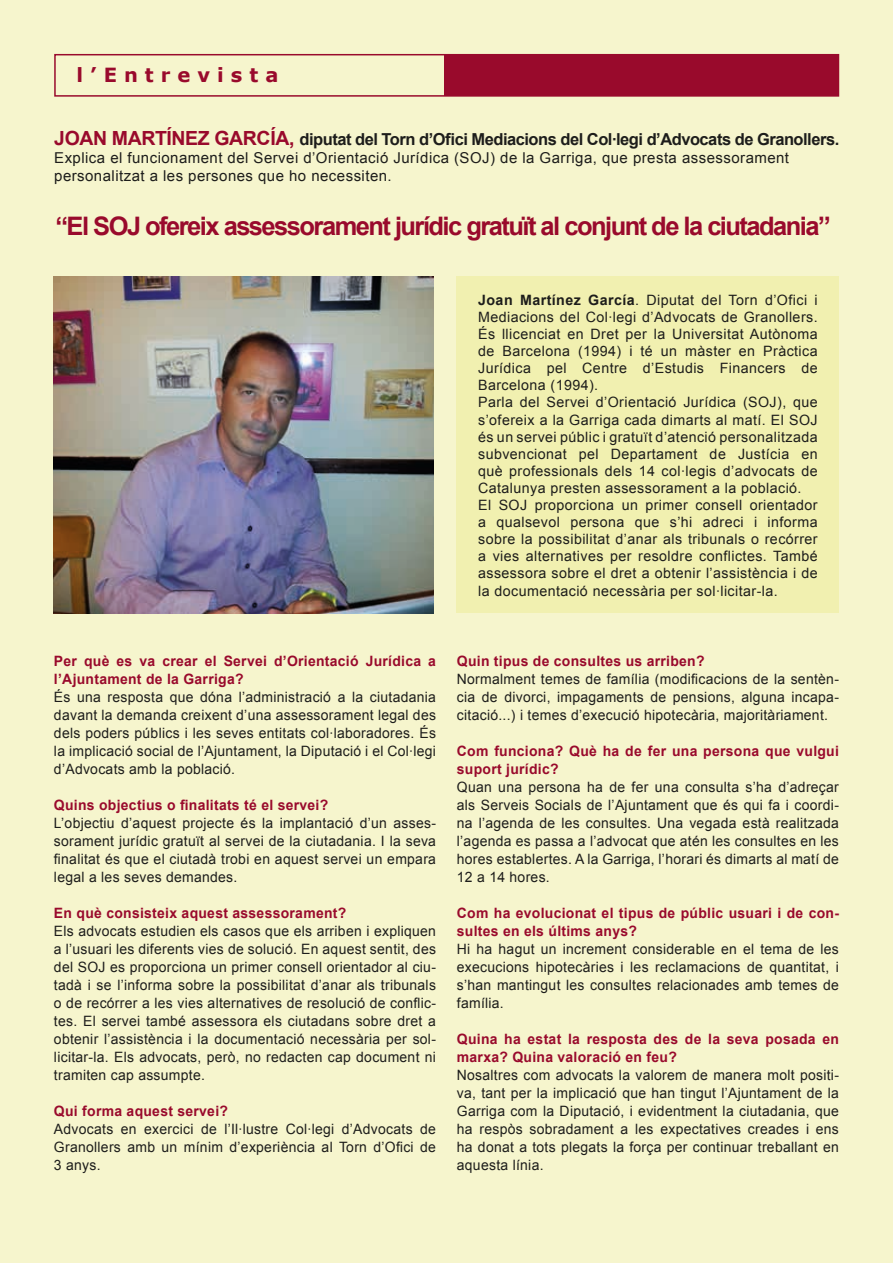
<style>
.page{position:relative;width:893px;height:1263px;background:#f6f5cd}
.page>*{position:absolute;margin:0;border:0;box-sizing:border-box;transform-origin:0 0}
.t1{font:700 25.5px "Arial";letter-spacing:-.06em;color:#990a2c}
.t2{font:700 19.5px "Verdana";letter-spacing:.36em;color:#990a2c}
.t3{font:700 16.5px "Arial";letter-spacing:-.03em;color:#1d1d1b}
.t4{font:15px/18px "Arial";letter-spacing:.03em;color:#1d1d1b}
.t5{font:14.25px/18px "Arial";letter-spacing:.03em;color:#1d1d1b;text-align:justify}
.t6{font:700 14.25px/18px "Arial";letter-spacing:.02em;color:#990a2c}
.s1{font-size:19.5px;color:#990a2c}
.s2{font-weight:700}
</style>
<div class="page">
<div style="left:54px;top:54px;width:785px;height:43px;border:2px solid #990a2c"></div>
<div style="left:444px;top:55px;width:394px;height:41px;background:#990a2c"></div>
<img style="left:54px;top:276px;width:380px;height:337px">
<div style="left:457px;top:276px;width:382px;height:337px;background:#f1f0b0"></div>
<h2 class="t2" style="left:77px;top:61px;width:203px">l’Entrevista</h2>
<p class="t3" style="left:54px;top:130px;width:786px"><span class="s1">JOAN MARTÍNEZ GARCÍA,</span> diputat del Torn d’Ofici Mediacions del Col·legi d’Advocats de Granollers.</p>
<p class="t4" style="left:54px;top:149px;width:736px">Explica el funcionament del Servei d’Orientació Jurídica (SOJ) de la Garriga, que presta assessorament personalitzat a les persones que ho necessiten.</p>
<h1 class="t1" style="left:55px;top:211px;width:777px">“El SOJ ofereix assessorament jurídic gratuït al conjunt de la ciutadania”</h1>
<p class="t5" style="left:478px;top:291px;width:341px;line-height:17.1px;text-align:left"><span class="s2">Joan Martínez García</span>. Diputat del Torn d’Ofici i Mediacions del Col·legi d’Advocats de Granollers.<br>És llicenciat en Dret per la Universitat Autònoma de Barcelona (1994) i té un màster en Pràctica Jurídica pel Centre d’Estudis Financers de Barcelona (1994).<br>Parla del Servei d’Orientació Jurídica (SOJ), que s’ofereix a la Garriga cada dimarts al matí. El SOJ és un servei públic i gratuït d’atenció personalitzada subvencionat pel Departament de Justícia en què professionals dels 14 col·legis d’advocats de Catalunya presten assessorament a la població.<br>El SOJ proporciona un primer consell orientador a qualsevol persona que s’hi adreci i informa sobre la possibilitat d’anar als tribunals o recórrer a vies alternatives per resoldre conflictes. També assessora sobre el dret a obtenir l’assistència i de la documentació necessària per sol·licitar-la.</p>
<p class="t6" style="left:54px;top:652px;width:384px">Per què es va crear el Servei d’Orientació Jurídica a l’Ajuntament de la Garriga?</p>
<p class="t5" style="left:54px;top:688px;width:384px">És una resposta que dóna l’administració a la ciutadania davant la demanda creixent d’una assessorament legal des dels poders públics i les seves entitats col·laboradores. És la implicació social de l’Ajuntament, la Diputació i el Col·legi d’Advocats amb la població.</p>
<p class="t6" style="left:54px;top:796px;width:276px">Quins objectius o finalitats té el servei?</p>
<p class="t5" style="left:54px;top:814px;width:384px">L’objectiu d’aquest projecte és la implantació d’un asses&shy;sorament jurídic gratuït al servei de la ciutadania. I la seva finalitat és que el ciutadà trobi en aquest servei un empara legal a les seves demandes.</p>
<p class="t6" style="left:54px;top:904px;width:294px">En què consisteix aquest assessorament?</p>
<p class="t5" style="left:54px;top:922px;width:384px">Els advocats estudien els casos que els arriben i expliquen a l’usuari les diferents vies de solució. En aquest sentit, des del SOJ es proporciona un primer consell orientador al ciu&shy;tadà i se l’informa sobre la possibilitat d’anar als tribunals o de recórrer a les vies alternatives de resolució de conflic&shy;tes. El servei també assessora els ciutadans sobre dret a obtenir l’assistència i la documentació necessària per sol· licitar-la. Els advocats, però, no redacten cap document ni tramiten cap assumpte.</p>
<p class="t6" style="left:54px;top:1102px;width:176px">Qui forma aquest servei?</p>
<p class="t5" style="left:54px;top:1120px;width:384px">Advocats en exercici de l’Il·lustre Col·legi d’Advocats de Granollers amb un mínim d’experiència al Torn d’Ofici de 3 anys.</p>
<p class="t6" style="left:457px;top:652px;width:249px">Quin tipus de consultes us arriben?</p>
<p class="t5" style="left:457px;top:670px;width:384px">Normalment temes de família (modificacions de la sentèn&shy;cia de divorci, impagaments de pensions, alguna incapa&shy;citació...) i temes d’execució hipotecària, majoritàriament.</p>
<p class="t6" style="left:457px;top:742px;width:384px">Com funciona? Què ha de fer una persona que vulgui suport jurídic?</p>
<p class="t5" style="left:457px;top:778px;width:384px">Quan una persona ha de fer una consulta s’ha d’adreçar als Serveis Socials de l’Ajuntament que és qui fa i coordi&shy;na l’agenda de les consultes. Una vegada està realitzada l’agenda es passa a l’advocat que atén les consultes en les hores establertes. A la Garriga, l’horari és dimarts al matí de 12 a 14 hores.</p>
<p class="t6" style="left:457px;top:904px;width:384px">Com ha evolucionat el tipus de públic usuari i de con&shy;sultes en els últims anys?</p>
<p class="t5" style="left:457px;top:940px;width:384px">Hi ha hagut un increment considerable en el tema de les execucions hipotecàries i les reclamacions de quantitat, i s’han mantingut les consultes relacionades amb temes de família.</p>
<p class="t6" style="left:457px;top:1030px;width:384px">Quina ha estat la resposta des de la seva posada en marxa? Quina valoració en feu?</p>
<p class="t5" style="left:457px;top:1066px;width:384px">Nosaltres com advocats la valorem de manera molt positi&shy;va, tant per la implicació que han tingut l’Ajuntament de la Garriga com la Diputació, i evidentment la ciutadania, que ha respòs sobradament a les expectatives creades i ens ha donat a tots plegats la força per continuar treballant en aquesta línia.</p>
</div>
